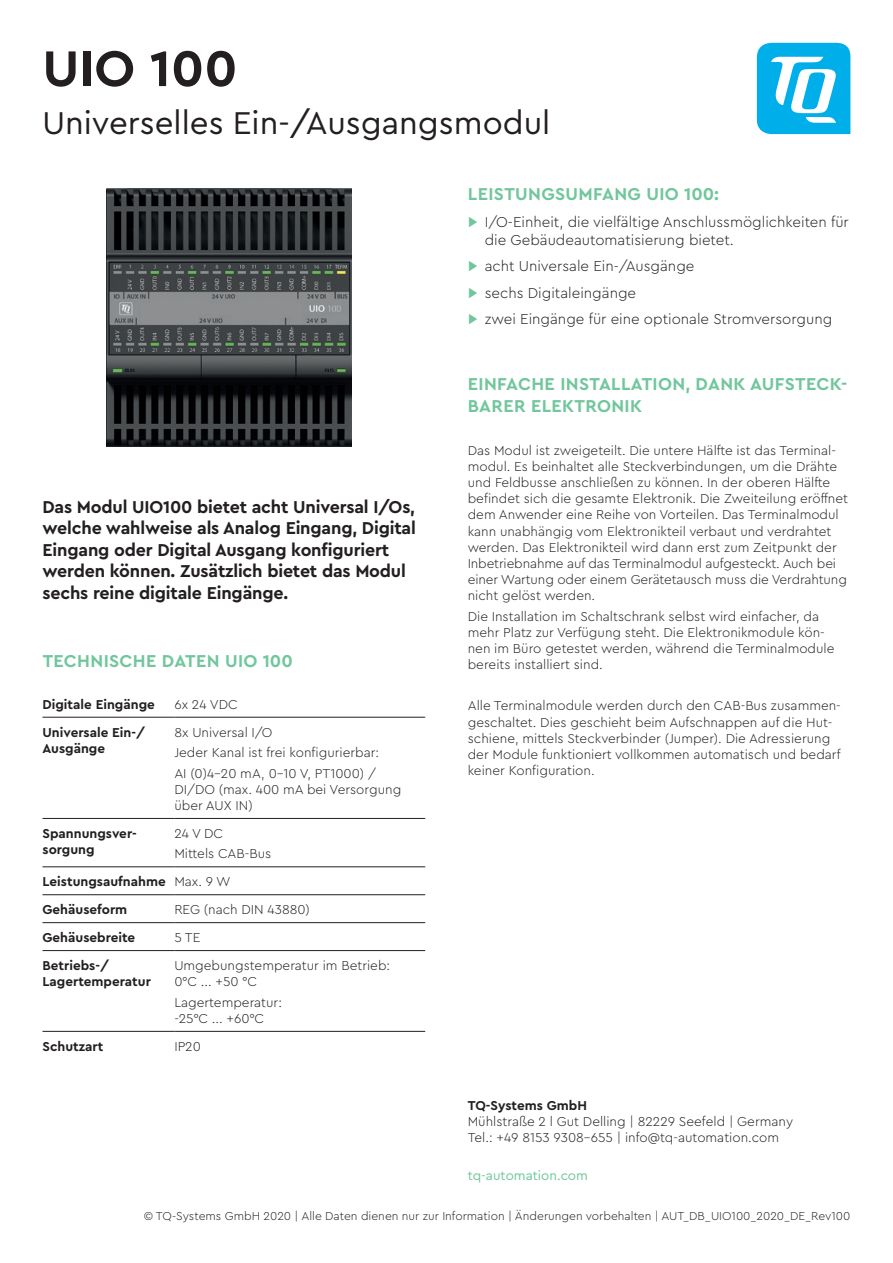
<style>
.page{position:relative;width:893px;height:1263px;background:#fff}
.page>*{position:absolute;margin:0;border:0;box-sizing:border-box;transform-origin:0 0}
.t1{font:700 52.5px "TQPRO";color:#231f20}
.t2{font:33px "TQPRO";color:#231f20}
.t3{font:700 18px/21.6px "TQPRO";letter-spacing:-.01em;color:#231f20}
.t4{font:700 18px/21.6px "TQPRO";letter-spacing:.02em;color:#71c69c}
.t5{font:300 15px/26.5px "TQPRO";color:#231f20}
.t6{font:300 13.5px/16.2px "TQPRO";color:#231f20}
.t7{font:700 13.5px/16.2px "TQPRO";color:#231f20}
.t8{font:13.5px "TQPRO";color:#71c69c}
.t9{font:300 12px "TQPRO";color:#231f20}
.s1{font-weight:300}
.s2{color:#71c69c}
</style>
<div class="page">
<img style="left:106px;top:188px;width:245px;height:258px">
<hr style="left:43px;top:717px;width:131px;height:1px;background:#231f20">
<hr style="left:174px;top:717px;width:251px;height:1px;background:#231f20">
<hr style="left:43px;top:818px;width:131px;height:1px;background:#231f20">
<hr style="left:174px;top:818px;width:251px;height:1px;background:#231f20">
<hr style="left:43px;top:866px;width:131px;height:1px;background:#231f20">
<hr style="left:174px;top:866px;width:251px;height:1px;background:#231f20">
<hr style="left:43px;top:894px;width:131px;height:1px;background:#231f20">
<hr style="left:174px;top:894px;width:251px;height:1px;background:#231f20">
<hr style="left:43px;top:922px;width:131px;height:1px;background:#231f20">
<hr style="left:174px;top:922px;width:251px;height:1px;background:#231f20">
<hr style="left:43px;top:950px;width:131px;height:1px;background:#231f20">
<hr style="left:174px;top:950px;width:251px;height:1px;background:#231f20">
<hr style="left:43px;top:1031px;width:131px;height:1px;background:#231f20">
<hr style="left:174px;top:1031px;width:251px;height:1px;background:#231f20">
<svg style="left:757px;top:43px;width:93px;height:91px"></svg>
<h1 class="t1" style="left:43px;top:34px;width:197px">UIO 100</h1>
<h2 class="t2" style="left:43px;top:101px;width:509px">Universelles Ein-/Ausgangsmodul</h2>
<h3 class="t3" style="left:43px;top:495px;width:375px">Das Modul UIO100 bietet acht Universal I/Os, welche wahlweise als Analog Eingang, Digital Eingang oder Digital Ausgang konfiguriert werden können. Zusätzlich bietet das Modul sechs reine digitale Eingänge.</h3>
<h3 class="t4" style="left:43px;top:649px;width:252px">TECHNISCHE DATEN UIO 100</h3>
<p class="t7" style="left:43px;top:695px;width:114px">Digitale Eingänge</p>
<p class="t6" style="left:174px;top:695px;width:65px">6x 24 VDC</p>
<p class="t7" style="left:43px;top:723px;width:104px">Universale Ein-/<br>Ausgänge</p>
<p class="t6" style="left:174px;top:721px;width:206px;line-height:20.4px">8x Universal I/O<br>Jeder Kanal ist frei konfigurierbar:<br>AI (0)4-20 mA, 0-10 V, PT1000) /</p>
<p class="t6" style="left:174px;top:780px;width:229px">DI/DO (max. 400 mA bei Versorgung über AUX IN)</p>
<p class="t7" style="left:43px;top:825px;width:95px">Spannungsver&shy;sorgung</p>
<p class="t6" style="left:174px;top:822px;width:99px;line-height:20.4px">24 V DC<br>Mittels CAB-Bus</p>
<p class="t7" style="left:43px;top:867px;width:190px;line-height:27.9px">Leistungsaufnahme <span class="s1">Max. 9 W<br></span>Gehäuseform</p>
<p class="t6" style="left:174px;top:901px;width:137px">REG (nach DIN 43880)</p>
<p class="t7" style="left:43px;top:929px;width:94px">Gehäusebreite</p>
<p class="t6" style="left:174px;top:929px;width:28px">5 TE</p>
<p class="t7" style="left:43px;top:957px;width:110px">Betriebs-/<br>Lagertemperatur</p>
<p class="t6" style="left:174px;top:957px;width:217px">Umgebungstemperatur im Betrieb:<br>0°C ... +50 °C</p>
<p class="t6" style="left:174px;top:993px;width:109px">Lagertemperatur: -25°C ... +60°C</p>
<p class="t7" style="left:43px;top:1037px;width:62px">Schutzart</p>
<p class="t6" style="left:174px;top:1037px;width:28px">IP20</p>
<h3 class="t4" style="left:468px;top:182px;width:253px">LEISTUNGSUMFANG UIO 100:</h3>
<p class="t5" style="left:485px;top:212px;width:366px;line-height:18px;text-indent:-17px"><span class="s2">▶</span> I/O-Einheit, die vielfältige Anschlussmöglichkeiten für die Gebäudeautomatisierung bietet.</p>
<p class="t5" style="left:468px;top:252px;width:366px"><span class="s2">▶</span> acht Universale Ein-/Ausgänge<br><span class="s2">▶</span> sechs Digitaleingänge<br><span class="s2">▶</span> zwei Eingänge für eine optionale Stromversorgung</p>
<h3 class="t4" style="left:468px;top:373px;width:381px">EINFACHE INSTALLATION, DANK AUFSTECK-<br>BARER ELEKTRONIK</h3>
<p class="t6" style="left:468px;top:441px;width:382px">Das Modul ist zweigeteilt. Die untere Hälfte ist das Terminal&shy;modul. Es beinhaltet alle Steckverbindungen, um die Drähte und Feldbusse anschließen zu können. In der oberen Hälfte befindet sich die gesamte Elektronik. Die Zweiteilung eröffnet dem Anwender eine Reihe von Vorteilen. Das Terminalmodul kann unabhängig vom Elektronikteil verbaut und verdrahtet werden. Das Elektronikteil wird dann erst zum Zeitpunkt der Inbetriebnahme auf das Terminalmodul aufgesteckt. Auch bei einer Wartung oder einem Gerätetausch muss die Verdrahtung nicht gelöst werden.</p>
<p class="t6" style="left:468px;top:608px;width:368px">Die Installation im Schaltschrank selbst wird einfacher, da mehr Platz zur Verfügung steht. Die Elektronikmodule kön&shy;nen im Büro getestet werden, während die Terminalmodule bereits installiert sind.</p>
<p class="t6" style="left:468px;top:697px;width:375px">Alle Terminalmodule werden durch den CAB-Bus zusammen&shy;geschaltet. Dies geschieht beim Aufschnappen auf die Hut&shy;schiene, mittels Steckverbinder (Jumper). Die Adressierung der Module funktioniert vollkommen automatisch und bedarf keiner Konfiguration.</p>
<p class="t7" style="left:468px;top:1096px;width:121px">TQ-Systems GmbH</p>
<p class="t6" style="left:468px;top:1112px;width:327px">Mühlstraße 2 l Gut Delling | 82229 Seefeld | Germany<br>Tel.: +49 8153 9308-655 | info@tq-automation.com</p>
<p class="t8" style="left:468px;top:1166px;width:122px">tq-automation.com</p>
<p class="t9" style="left:144px;top:1208px;width:708px">© TQ-Systems GmbH 2020 | Alle Daten dienen nur zur Information | Änderungen vorbehalten | AUT_DB_UIO100_2020_DE_Rev100</p>
</div>
